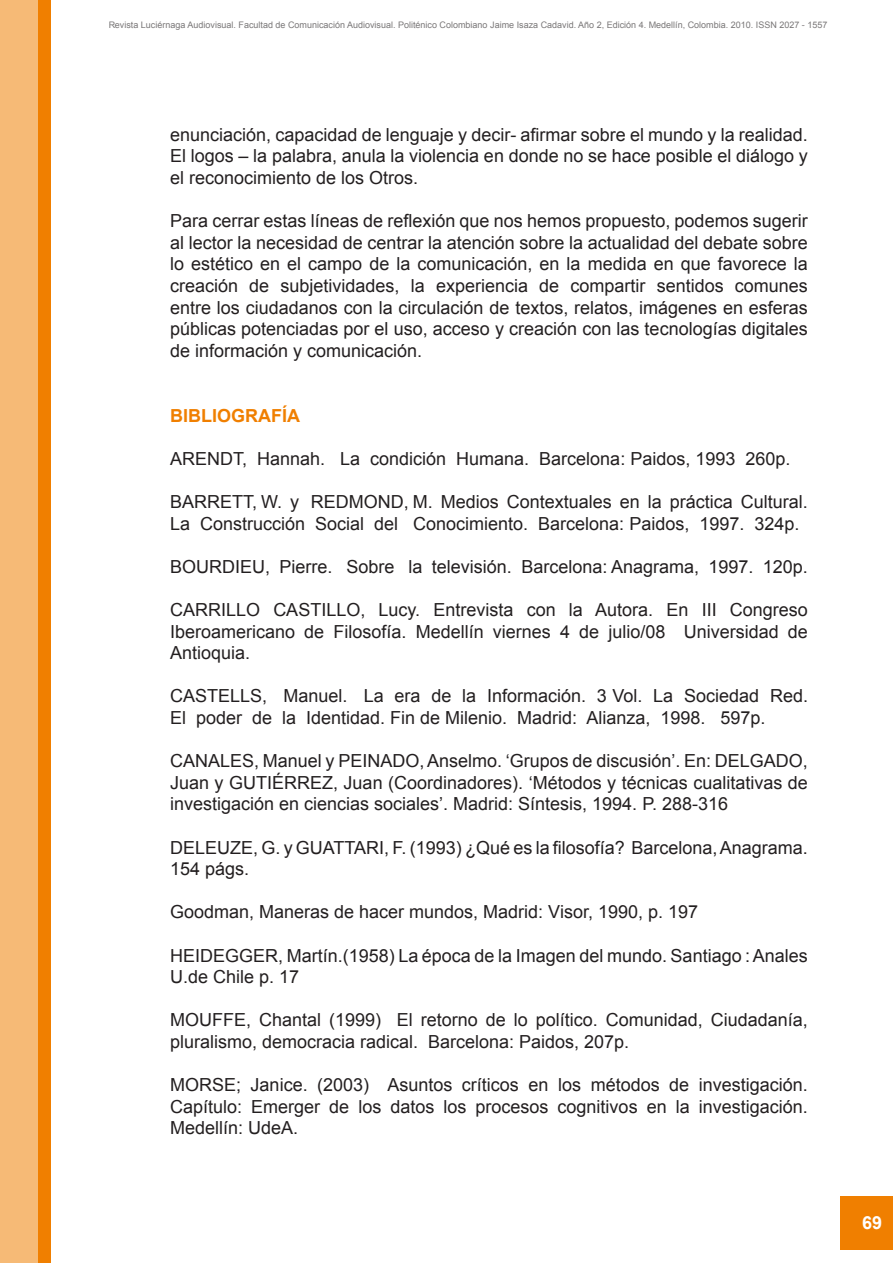
<style>
.page{position:relative;width:893px;height:1263px;background:#fff}
.page>*{position:absolute;margin:0;border:0;box-sizing:border-box;transform-origin:0 0}
.t1{font:18px/21.6px "Arial";color:#231f20;text-align:justify}
.t2{font:700 18px "Arial";color:#f07f00}
.t3{font:700 18px "Arial";color:#fff}
.t4{font:9px "Arial";color:#231f20}
</style>
<div class="page">
<div style="left:0;top:0;width:43px;height:1263px;background:#f6ba76"></div>
<div style="left:39px;top:0;width:12px;height:1263px;background:#f07f00"></div>
<div style="left:841px;top:1196px;width:52px;height:53px;background:#f07f00"></div>
<p class="t4" style="left:108px;top:19px;width:720px">Revista Luciérnaga Audiovisual. Facultad de Comunicación Audiovisual. Politénico Colombiano Jaime Isaza Cadavid. Año 2, Edición 4. Medellín, Colombia. 2010. ISSN 2027 - 1557</p>
<p class="t1" style="left:170px;top:124px;width:639px">enunciación, capacidad de lenguaje y decir- afirmar sobre el mundo y la realidad.<br>El logos – la palabra, anula la violencia en donde no se hace posible el diálogo y el reconocimiento de los Otros.</p>
<p class="t1" style="left:170px;top:210px;width:639px">Para cerrar estas líneas de reflexión que nos hemos propuesto, podemos sugerir al lector la necesidad de centrar la atención sobre la actualidad del debate sobre lo estético en el campo de la comunicación, en la medida en que favorece la creación de subjetividades, la experiencia de compartir sentidos comunes entre los ciudadanos con la circulación de textos, relatos, imágenes en esferas públicas potenciadas por el uso, acceso y creación con las tecnologías digitales de información y comunicación.</p>
<p class="t2" style="left:170px;top:403px;width:131px">BIBLIOGRAFÍA</p>
<p class="t1" style="left:170px;top:448px;width:622px">ARENDT, Hannah. La condición Humana. Barcelona: Paidos, 1993 260p.</p>
<p class="t1" style="left:170px;top:491px;width:639px">BARRETT, W. y REDMOND, M. Medios Contextuales en la práctica Cultural.<br>La Construcción Social del Conocimiento. Barcelona: Paidos, 1997. 324p.</p>
<p class="t1" style="left:170px;top:556px;width:639px">BOURDIEU, Pierre. Sobre la televisión. Barcelona: Anagrama, 1997. 120p.</p>
<p class="t1" style="left:170px;top:599px;width:639px">CARRILLO CASTILLO, Lucy. Entrevista con la Autora. En III Congreso Iberoamericano de Filosofía. Medellín viernes 4 de julio/08 Universidad de Antioquia.</p>
<p class="t1" style="left:170px;top:685px;width:639px">CASTELLS, Manuel. La era de la Información. 3 Vol. La Sociedad Red.<br>El poder de la Identidad. Fin de Milenio. Madrid: Alianza, 1998. 597p.</p>
<p class="t1" style="left:170px;top:750px;width:639px">CANALES, Manuel y PEINADO, Anselmo. ‘Grupos de discusión’. En: DELGADO, Juan y GUTIÉRREZ, Juan (Coordinadores). ‘Métodos y técnicas cualitativas de investigación en ciencias sociales’. Madrid: Síntesis, 1994. P. 288-316</p>
<p class="t1" style="left:170px;top:837px;width:639px">DELEUZE, G. y GUATTARI, F. (1993) ¿Qué es la filosofía? Barcelona, Anagrama.<br>154 págs.</p>
<p class="t1" style="left:170px;top:901px;width:529px">Goodman, Maneras de hacer mundos, Madrid: Visor, 1990, p. 197</p>
<p class="t1" style="left:170px;top:945px;width:639px">HEIDEGGER, Martín.(1958) La época de la Imagen del mundo. Santiago : Anales<br>U.de Chile p. 17</p>
<p class="t1" style="left:170px;top:1009px;width:639px">MOUFFE, Chantal (1999) El retorno de lo político. Comunidad, Ciudadanía, pluralismo, democracia radical. Barcelona: Paidos, 207p.</p>
<p class="t1" style="left:170px;top:1074px;width:639px">MORSE; Janice. (2003) Asuntos críticos en los métodos de investigación.<br>Capítulo: Emerger de los datos los procesos cognitivos en la investigación.<br>Medellín: UdeA.</p>
<p class="t3" style="left:862px;top:1211px;width:22px">69</p>
</div>
